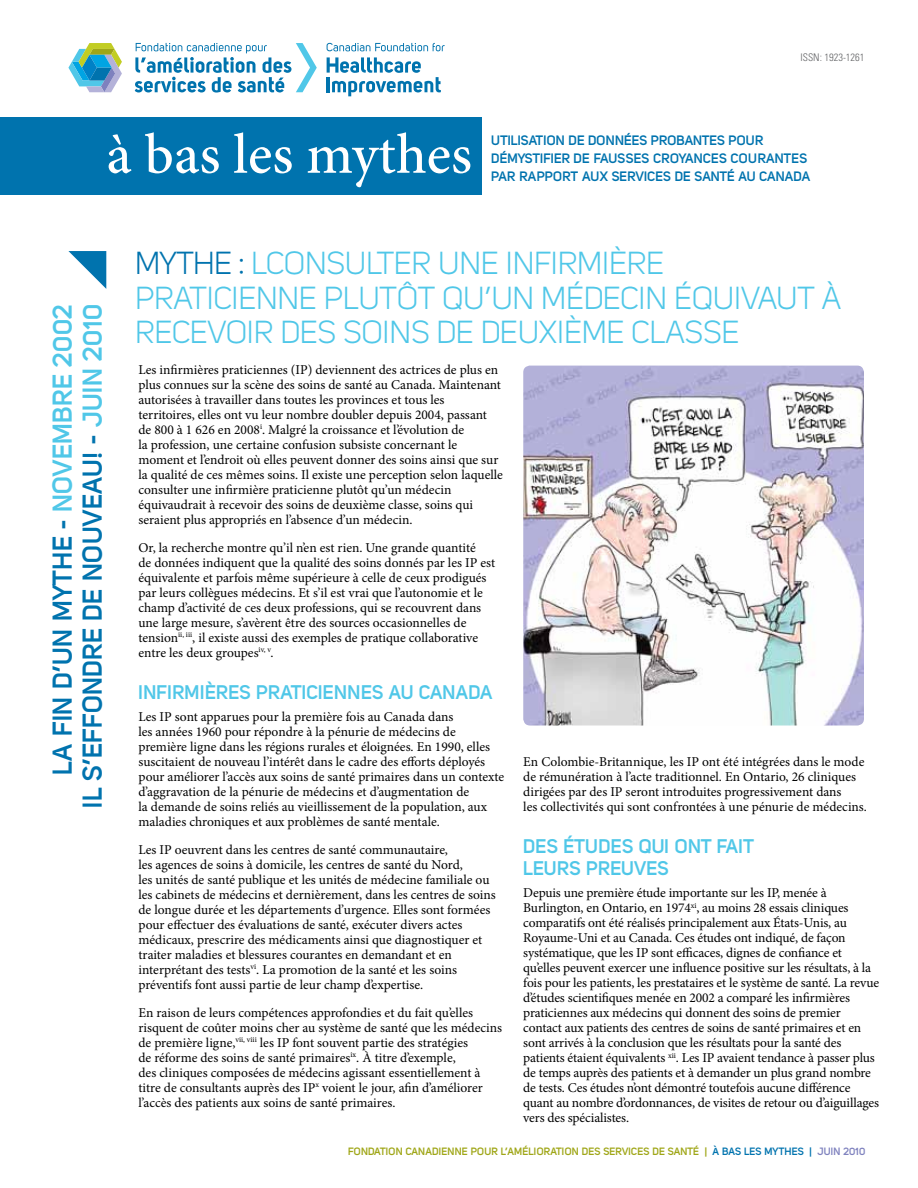
<style>
.page{position:relative;width:918px;height:1188px;background:#fff}
.page>*{position:absolute;margin:0;border:0;box-sizing:border-box;transform-origin:0 0}
.t1{font:500 57px "Minion Pro";color:#fff}
.t2{font:31.5px/34.5px "Uni Sans Book";letter-spacing:-.01em;color:#50c7e8}
.t3{font:700 27px/30px "Uni Sans Semi";color:#0073ae;text-align:right}
.t4{font:700 19.5px/22.5px "Uni Sans Semi";color:#50c7e8}
.t5{font:13.5px/15px "Minion Pro";letter-spacing:-.005em;color:#000}
.t6{font:700 13.5px/18px "Uni Sans Semi";letter-spacing:-.005em;color:#0073ae}
.t7{font:700 10.5px "Uni Sans Semi";color:#9fa617}
.t8{font:300 condensed 10.5px "Univers LT Std";color:#636466}
.s1{color:#50c7e8}
.s2{color:#0073ae}
.s3{color:#7e81be}
</style>
<div class="page">
<svg style="left:68px;top:251px;width:38px;height:38px"></svg>
<div style="left:0;top:118px;width:481px;height:77px;background:#0073ae"></div>
<svg style="left:68px;top:43px;width:54px;height:49px"></svg>
<svg style="left:327px;top:43px;width:118px;height:8px"></svg>
<svg style="left:327px;top:57px;width:114px;height:39px"></svg>
<svg style="left:134px;top:43px;width:183px;height:50px"></svg>
<img style="left:523px;top:366px;width:341px;height:360px">
<p class="t8" style="left:800px;top:51px;width:66px">ISSN: 1923-1261</p>
<h1 class="t1" style="left:106px;top:116px;width:367px">à bas les mythes</h1>
<p class="t6" style="left:491px;top:131px;width:318px">UTILISATION DE DONNÉES PROBANTES POUR<br>DÉMYSTIFIER DE FAUSSES CROYANCES COURANTES</p>
<p class="t6" style="left:491px;top:167px;width:321px">PAR RAPPORT AUX SERVICES DE SANTÉ AU CANADA</p>
<h3 class="t3" style="left:47px;top:808px;width:506px;rotate:-90deg">LA FIN D’UN MYTHE - <span class="s1">NOVEMBRE 2002<br></span>IL S’EFFONDRE DE NOUVEAU! - <span class="s1">JUIN 2010</span></h3>
<h2 class="t2" style="left:135px;top:246px;width:708px"><span class="s2">MythE :</span> LCONSULTER UNE INFIRMIÈRE<br>PRATICIENNE PLUTÔT QU’UN MÉDECIN ÉQUIVAUT À<br>RECEVOIR DES SOINS DE DEUXIÈME CLASSE</h2>
<p class="t5" style="left:138px;top:362px;width:366px">Les infirmières praticiennes (IP) deviennent des actrices de plus en plus connues sur la scène des soins de santé au Canada. Maintenant autorisées à travailler dans toutes les provinces et tous les territoires, elles ont vu leur nombre doubler depuis 2004, passant de 800 à 1 626 en 2008<sup>i</sup>. Malgré la croissance et l’évolution de<br>la profession, une certaine confusion subsiste concernant le moment et l’endroit où elles peuvent donner des soins ainsi que sur la qualité de ces mêmes soins. Il existe une perception selon laquelle consulter une infirmière praticienne plutôt qu’un médecin équivaudrait à recevoir des soins de deuxième classe, soins qui seraient plus appropriés en l’absence d’un médecin.</p>
<p class="t5" style="left:138px;top:540px;width:358px">Or, la recherche montre qu’il n’en est rien. Une grande quantité<br>de données indiquent que la qualité des soins donnés par les IP est équivalente et parfois même supérieure à celle de ceux prodigués par leurs collègues médecins. Et s’il est vrai que l’autonomie et le champ d’activité de ces deux professions, qui se recouvrent dans une large mesure, s’avèrent être des sources occasionnelles de tension<sup>ii,</sup> <sup>iii</sup>, il existe aussi des exemples de pratique collaborative entre les deux groupes<sup>iv,</sup> <sup>v</sup>.</p>
<h3 class="t4" style="left:138px;top:681px;width:356px">INFIRMIÈRES PRATICIENNES AU CANADA</h3>
<p class="t5" style="left:138px;top:709px;width:367px">Les IP sont apparues pour la première fois au Canada dans<br>les années 1960 pour répondre à la pénurie de médecins de première ligne dans les régions rurales et éloignées. En 1990, elles suscitaient de nouveau l’intérêt dans le cadre des efforts déployés pour améliorer l’accès aux soins de santé primaires dans un contexte d’aggravation de la pénurie de médecins et d’augmentation de<br>la demande de soins reliés au vieillissement de la population, aux maladies chroniques et aux problèmes de santé mentale.</p>
<p class="t5" style="left:138px;top:842px;width:359px">Les IP oeuvrent dans les centres de santé communautaire,<br>les agences de soins à domicile, les centres de santé du Nord,<br>les unités de santé publique et les unités de médecine familiale ou les cabinets de médecins et dernièrement, dans les centres de soins de longue durée et les départements d’urgence. Elles sont formées pour effectuer des évaluations de santé, exécuter divers actes médicaux, prescrire des médicaments ainsi que diagnostiquer et traiter maladies et blessures courantes en demandant et en interprétant des tests<sup>vi</sup>. La promotion de la santé et les soins préventifs font aussi partie de leur champ d’expertise.</p>
<p class="t5" style="left:138px;top:1005px;width:365px">En raison de leurs compétences approfondies et du fait qu’elles risquent de coûter moins cher au système de santé que les médecins de première ligne,<sup>vii,</sup> <sup>viii</sup> les IP font souvent partie des stratégies<br>de réforme des soins de santé primaires<sup>ix</sup>. À titre d’exemple,<br>des cliniques composées de médecins agissant essentiellement à titre de consultants auprès des IP<sup>x</sup> voient le jour, afin d’améliorer l’accès des patients aux soins de santé primaires.</p>
<p class="t5" style="left:523px;top:754px;width:345px">En Colombie-Britannique, les IP ont été intégrées dans le mode de rémunération à l’acte traditionnel. En Ontario, 26 cliniques dirigées par des IP seront introduites progressivement dans<br>les collectivités qui sont confrontées à une pénurie de médecins.</p>
<h3 class="t4" style="left:523px;top:834px;width:233px">DES ÉTUDES QUI ONT FAIT<br>LEURS PREUVES</h3>
<p class="t5" style="left:523px;top:885px;width:357px">Depuis une première étude importante sur les IP, menée à Burlington, en Ontario, en 1974<sup>xi</sup>, au moins 28 essais cliniques comparatifs ont été réalisés principalement aux États-Unis, au Royaume-Uni et au Canada. Ces études ont indiqué, de façon systématique, que les IP sont efficaces, dignes de confiance et qu’elles peuvent exercer une influence positive sur les résultats, à la fois pour les patients, les prestataires et le système de santé. La revue d’études scientifiques menée en 2002 a comparé les infirmières praticiennes aux médecins qui donnent des soins de premier contact aux patients des centres de soins de santé primaires et en sont arrivés à la conclusion que les résultats pour la santé des patients étaient équivalents <sup>xii</sup>. Les IP avaient tendance à passer plus de temps auprès des patients et à demander un plus grand nombre de tests. Ces études n’ont démontré toutefois aucune différence quant au nombre d’ordonnances, de visites de retour ou d’aiguillages vers des spécialistes.</p>
<p class="t7" style="left:348px;top:1145px;width:519px">FONDATION CANADIENNE POUR L’AMÉLIORATION DES SERVICES DE SANTÉ | <span class="s2">À BAS LES MYTHES |</span> <span class="s3">JUIN 2010</span></p>
</div>
